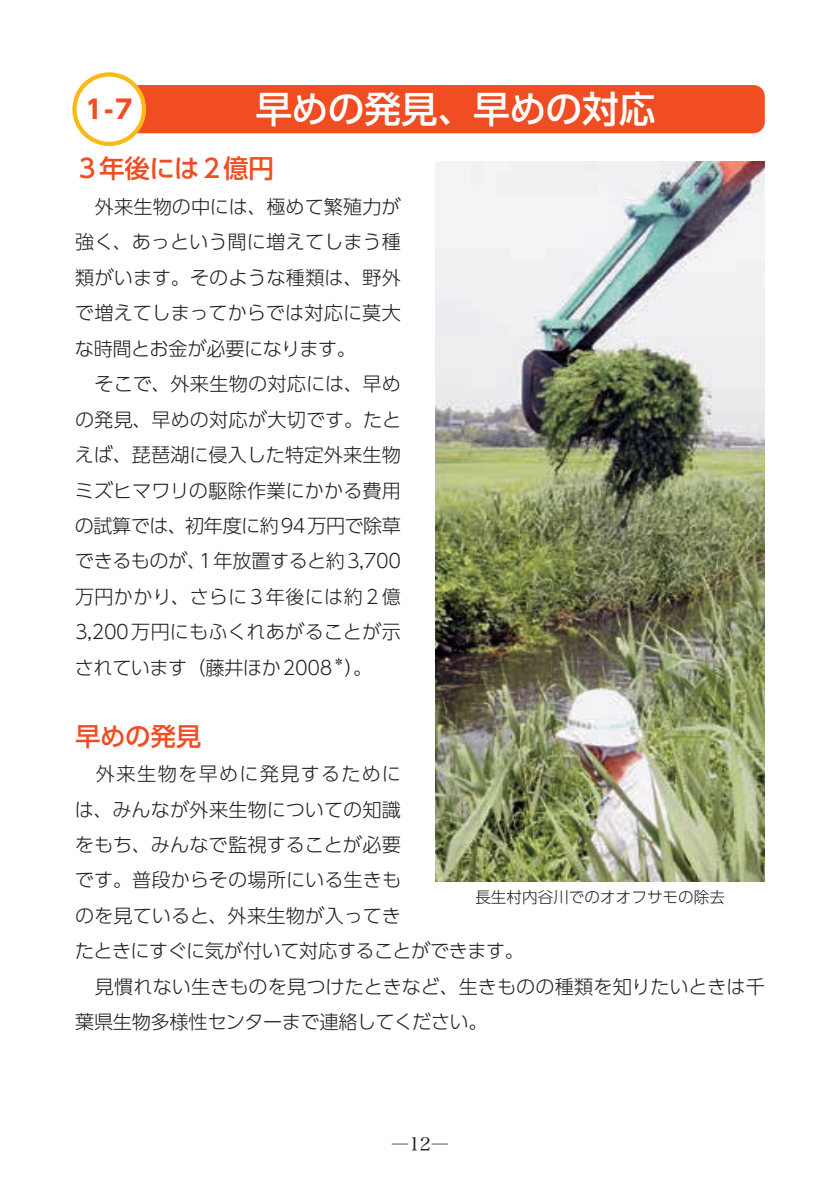
<style>
.page{position:relative;width:840px;height:1191px;background:#fff}
.page>*{position:absolute;margin:0;border:0;box-sizing:border-box;transform-origin:0 0}
.t1{font:500 36.8px "UD Shin Go Pr 6 N";letter-spacing:-.015em;color:#fff}
.t2{font:500 25.6px "UD Shin Go Pr 6 N";letter-spacing:-.02em;color:#f04d22}
.t3{font:700 25.6px "UD Shin Go Pr 6 N";color:#f04d22}
.t4{font:300 19.2px/35.4px "UD Shin Go Pr 6 N";color:#231f20}
.t5{font:18.4px "Hiragino Serif Pr 6 N W3";color:#231f20}
.t6{font:300 15.6px "UD Shin Go Pr 6 N";color:#231f20}
.t7{font:300 11.4px "UD Shin Go Pr 6 N";color:#231f20}
</style>
<div class="page">
<div style="left:109px;top:85px;width:655px;height:48px;background:#f04d22;border-radius:11px"></div>
<div style="left:74px;top:74px;width:70px;height:70px;background:#fff;border-radius:50%"></div>
<div style="left:72px;top:72px;width:74px;height:74px;border:4px solid #fcb814;border-radius:50%"></div>
<img style="left:435px;top:162px;width:329px;height:720px">
<h2 class="t3" style="left:86px;top:88px;width:48px">1-7</h2>
<h1 class="t1" style="left:255px;top:79px;width:401px">早めの発見、早めの対応</h1>
<h2 class="t2" style="left:74px;top:148px;width:201px">３年後には２億円</h2>
<p class="t4" style="left:75px;top:188px;width:327px">　外来生物の中には、極めて繁殖力が強く、あっという間に増えてしまう種類がいます。そのような種類は、野外で増えてしまってからでは対応に莫大な時間とお金が必要になります。<br>　そこで、外来生物の対応には、早めの発見、早めの対応が大切です。たとえば、琵琶湖に侵入した特定外来生物ミズヒマワリの駆除作業にかかる費用の試算では、初年度に約94万円で除草できるものが、１年放置すると約3,700万円かかり、さらに３年後には約２億<br>3,200万円にもふくれあがることが示されています（藤井ほか2008</p>
<p class="t7" style="left:333px;top:652px;width:13px">＊</p>
<p class="t4" style="left:344px;top:649px;width:29px">）。</p>
<h2 class="t2" style="left:75px;top:715px;width:128px">早めの発見</h2>
<p class="t4" style="left:75px;top:755px;width:691px">　外来生物を早めに発見するために<br>は、みんなが外来生物についての知識<br>をもち、みんなで監視することが必要<br>です。普段からその場所にいる生きも<br>のを見ていると、外来生物が入ってき<br>たときにすぐに気が付いて対応することができます。<br>　見慣れない生きものを見つけたときなど、生きものの種類を知りたいときは千葉県生物多様性センターまで連絡してください。</p>
<p class="t6" style="left:475px;top:884px;width:251px">長生村内谷川でのオオフサモの除去</p>
<p class="t5" style="left:390px;top:1127px;width:60px">―12―</p>
</div>
